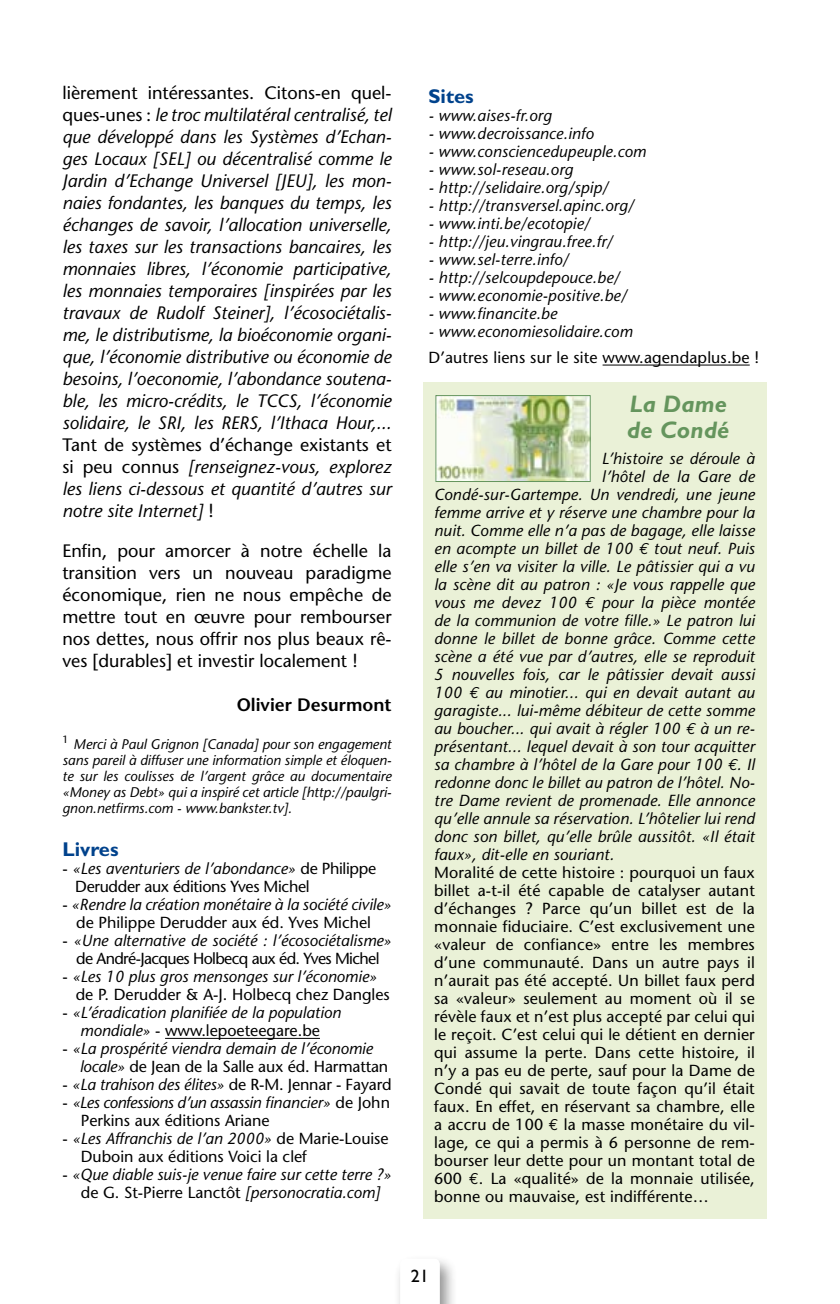
<style>
.page{position:relative;width:840px;height:1304px;background:#fff}
.page>*{position:absolute;margin:0;border:0;box-sizing:border-box;transform-origin:0 0}
.t1{font:italic 700 24px/26px "Gill Sans";letter-spacing:.01em;color:#65955d}
.t2{font:700 20px "Gill Sans";color:#00428c}
.t3{font:italic 18px/22px "Stone Sans";color:#000;text-align:justify}
.t4{font:18px/22px "Stone Sans";color:#000;text-align:justify}
.t5{font:600 18px "Stone Sans";color:#000}
.t6{font:18px "Gill Sans";color:#000}
.t7{font:italic 16px/18px "Stone Sans";letter-spacing:.01em;color:#000;text-align:center}
.t8{font:16px/18px "Stone Sans";letter-spacing:.01em;color:#000}
.t9{font:16px/18px "Stone Sans";letter-spacing:-.02em;color:#000}
.t10{font:italic 16px/18px "Stone Sans";letter-spacing:-.03em;color:#000}
.t11{font:italic 16px "Stone Sans";letter-spacing:-.01em;color:#000}
.t12{font:italic 14px/16px "Stone Sans";color:#000;text-align:justify}
.s1{font-style:normal}
.s2{font-style:italic}
.s3{font-family:"Euro Mono"}
</style>
<div class="page">
<div style="left:393px;top:1254px;width:64px;height:50px;background:#000;opacity:.44"></div>
<svg style="left:400px;top:1259px;width:39px;height:45px"></svg>
<hr style="left:165px;top:1038px;width:155px;height:1px;background:#000">
<div style="left:422px;top:383px;width:343px;height:836px;background:#eaf1d7"></div>
<hr style="left:602px;top:365px;width:147px;height:1px;background:#000">
<img style="left:437px;top:397px;width:151px;height:83px">
<div style="left:435px;top:395px;width:155px;height:87px;border:1px solid #65955d"></div>
<p class="t3" style="left:62px;top:82px;width:330px"><span class="s1">lièrement intéressantes. Citons-en quel&shy;ques-unes :</span> le troc multilatéral centralisé, tel que développé dans les Systèmes d’Echan&shy;ges Locaux [SEL] ou décentralisé comme le Jardin d’Echange Universel [JEU], les mon&shy;naies fondantes, les banques du temps, les échanges de savoir, l’allocation universelle, les taxes sur les transactions bancaires, les monnaies libres, l’économie participative, les monnaies temporaires [inspirées par les travaux de Rudolf Steiner], l’écosociétalis&shy;me, le distributisme, la bioéconomie organi&shy;que, l’économie distributive ou économie de besoins, l’oeconomie, l’abondance soutena&shy;ble, les micro-crédits, le TCCS, l’économie solidaire, le SRI, les RERS, l’Ithaca Hour,...</p>
<p class="t3" style="left:62px;top:434px;width:330px"><span class="s1">Tant de systèmes d’échange existants et si peu connus</span> [renseignez-vous, explorez les liens ci-dessous et quantité d’autres sur notre site Internet] <span class="s1">!</span></p>
<p class="t4" style="left:62px;top:540px;width:330px">Enfin, pour amorcer à notre échelle la transition vers un nouveau paradigme économique, rien ne nous empêche de mettre tout en œuvre pour rembourser nos dettes, nous offrir nos plus beaux rê&shy;ves [durables] et investir localement !</p>
<p class="t5" style="left:236px;top:694px;width:156px">Olivier Desurmont</p>
<p class="t12" style="left:62px;top:736px;width:330px"><sup>1</sup> Merci à Paul Grignon [Canada] pour son engagement sans pareil à diffuser une information simple et éloquen&shy;te sur les coulisses de l’argent grâce au documentaire «Money as Debt» qui a inspiré cet article [http://paulgri&shy;gnon.netfirms.com - www.bankster.tv].</p>
<p class="t2" style="left:62px;top:838px;width:58px">Livres</p>
<p class="t9" style="left:75px;top:860px;width:302px;text-indent:-13px">- <span class="s2">«Les aventuriers de l’abondance»</span> de Philippe<br>Derudder aux éditions Yves Michel</p>
<p class="t7" style="left:62px;top:896px;width:330px"><span class="s1">-</span> «Rendre la création monétaire à la société civile» <span class="s1">de Philippe Derudder aux éd. Yves Michel</span></p>
<p class="t7" style="left:62px;top:932px;width:330px"><span class="s1">-</span> «Une alternative de société : l’écosociétalisme» <span class="s1">de André-Jacques Holbecq aux éd. Yves Michel</span></p>
<p class="t7" style="left:76px;top:968px;width:315px;text-align:left;text-indent:-13px"><span class="s1">-</span> «Les 10 plus gros mensonges sur l’économie» <span class="s1">de P. Derudder &amp; A-J. Holbecq chez Dangles</span></p>
<p class="t7" style="left:62px;top:1004px;width:280px"><span class="s1">-</span> «L’éradication planifiée de la population mondiale» <span class="s1">- www.lepoeteegare.be</span></p>
<p class="t7" style="left:80px;top:1040px;width:310px;text-align:left;text-indent:-17px"><span class="s1">-</span> «La prospérité viendra demain de l’économie locale» <span class="s1">de Jean de la Salle aux éd. Harmattan</span></p>
<p class="t11" style="left:62px;top:1075px;width:330px"><span class="s1">-</span> «La trahison des élites» <span class="s1">de R-M. Jennar - Fayard</span></p>
<p class="t10" style="left:81px;top:1094px;width:310px;text-indent:-18px"><span class="s1">-</span> «Les confessions d’un assassin financier» <span class="s1">de John<br>Perkins aux éditions Ariane</span></p>
<p class="t8" style="left:81px;top:1130px;width:309px;text-indent:-18px">- <span class="s2">«Les Affranchis de l’an 2000»</span> de Marie-Louise<br>Duboin aux éditions Voici la clef</p>
<p class="t7" style="left:62px;top:1166px;width:330px"><span class="s1">-</span> «Que diable suis-je venue faire sur cette terre ?» <span class="s1">de G. St-Pierre Lanctôt</span> [personocratia.com]</p>
<p class="t2" style="left:428px;top:84px;width:47px">Sites</p>
<p class="t7" style="left:428px;top:106px;width:125px">- www.aises-fr.org</p>
<p class="t7" style="left:428px;top:124px;width:167px">- www.decroissance.info</p>
<p class="t7" style="left:428px;top:142px;width:219px">- www.consciencedupeuple.com</p>
<p class="t7" style="left:428px;top:160px;width:146px">- www.sol-reseau.org</p>
<p class="t7" style="left:428px;top:178px;width:181px">- http://selidaire.org/spip/</p>
<p class="t7" style="left:428px;top:196px;width:207px">- http://transversel.apinc.org/</p>
<p class="t7" style="left:428px;top:214px;width:163px">- www.inti.be/ecotopie/</p>
<p class="t7" style="left:428px;top:232px;width:186px">- http://jeu.vingrau.free.fr/</p>
<p class="t7" style="left:428px;top:250px;width:142px">- www.sel-terre.info/</p>
<p class="t7" style="left:428px;top:268px;width:193px">- http://selcoupdepouce.be/</p>
<p class="t7" style="left:428px;top:286px;width:200px">- www.economie-positive.be/</p>
<p class="t7" style="left:428px;top:304px;width:130px">- www.financite.be</p>
<p class="t7" style="left:428px;top:322px;width:205px">- www.economiesolidaire.com</p>
<p class="t8" style="left:428px;top:348px;width:332px">D’autres liens sur le site www.agendaplus.be !</p>
<h1 class="t1" style="left:627px;top:391px;width:104px">La Dame de Condé</h1>
<p class="t7" style="left:601px;top:450px;width:154px">L’histoire se déroule à</p>
<p class="t7" style="left:601px;top:468px;width:154px">l’hôtel de la Gare de</p>
<p class="t7" style="left:434px;top:486px;width:322px">Condé-sur-Gartempe. Un vendredi, une jeune</p>
<p class="t7" style="left:434px;top:504px;width:322px">femme arrive et y réserve une chambre pour la</p>
<p class="t7" style="left:434px;top:522px;width:322px">nuit. Comme elle n’a pas de bagage, elle laisse</p>
<p class="t7" style="left:434px;top:540px;width:322px">en acompte un billet de 100 <span class="s3">E</span> tout neuf. Puis</p>
<p class="t7" style="left:434px;top:558px;width:322px">elle s’en va visiter la ville. Le pâtissier qui a vu</p>
<p class="t7" style="left:434px;top:576px;width:322px">la scène dit au patron : «Je vous rappelle que</p>
<p class="t7" style="left:434px;top:594px;width:322px">vous me devez 100 <span class="s3">E</span> pour la pièce montée</p>
<p class="t7" style="left:434px;top:612px;width:322px">de la communion de votre fille.» Le patron lui</p>
<p class="t7" style="left:434px;top:630px;width:322px">donne le billet de bonne grâce. Comme cette</p>
<p class="t7" style="left:434px;top:648px;width:322px">scène a été vue par d’autres, elle se reproduit</p>
<p class="t7" style="left:434px;top:666px;width:322px">5 nouvelles fois, car le pâtissier devait aussi</p>
<p class="t7" style="left:434px;top:684px;width:322px">100 <span class="s3">E</span> au minotier... qui en devait autant au</p>
<p class="t7" style="left:434px;top:702px;width:322px">garagiste... lui-même débiteur de cette somme</p>
<p class="t7" style="left:434px;top:720px;width:322px">au boucher... qui avait à régler 100 <span class="s3">E</span> à un re-</p>
<p class="t7" style="left:434px;top:738px;width:322px">présentant... lequel devait à son tour acquitter</p>
<p class="t7" style="left:434px;top:756px;width:322px">sa chambre à l’hôtel de la Gare pour 100 <span class="s3">E</span>. Il</p>
<p class="t7" style="left:434px;top:774px;width:322px">redonne donc le billet au patron de l’hôtel. No-</p>
<p class="t7" style="left:434px;top:792px;width:322px">tre Dame revient de promenade. Elle annonce</p>
<p class="t7" style="left:434px;top:810px;width:322px">qu’elle annule sa réservation. L’hôtelier lui rend</p>
<p class="t7" style="left:434px;top:828px;width:322px">donc son billet, qu’elle brûle aussitôt. «Il était</p>
<p class="t7" style="left:434px;top:846px;width:181px">faux», dit-elle en souriant.</p>
<p class="t8" style="left:434px;top:864px;width:322px;text-align:justify">Moralité de cette histoire : pourquoi un faux billet a-t-il été capable de catalyser autant d’échanges ? Parce qu’un billet est de la monnaie fiduciaire. C’est exclusivement une «valeur de confiance» entre les membres d’une communauté. Dans un autre pays il n’aurait pas été accepté. Un billet faux perd sa «valeur» seulement au moment où il se révèle faux et n’est plus accepté par celui qui le reçoit. C’est celui qui le détient en dernier qui assume la perte. Dans cette histoire, il n’y a pas eu de perte, sauf pour la Dame de Condé qui savait de toute façon qu’il était faux. En effet, en réservant sa chambre, elle a accru de 100 <span class="s3">e</span> la masse monétaire du vil&shy;lage, ce qui a permis à 6 personne de rem&shy;bourser leur dette pour un montant total de 600 <span class="s3">e</span>. La «qualité» de la monnaie utilisée, bonne ou mauvaise, est indifférente…</p>
<p class="t6" style="left:411px;top:1265px;width:19px">21</p>
</div>
